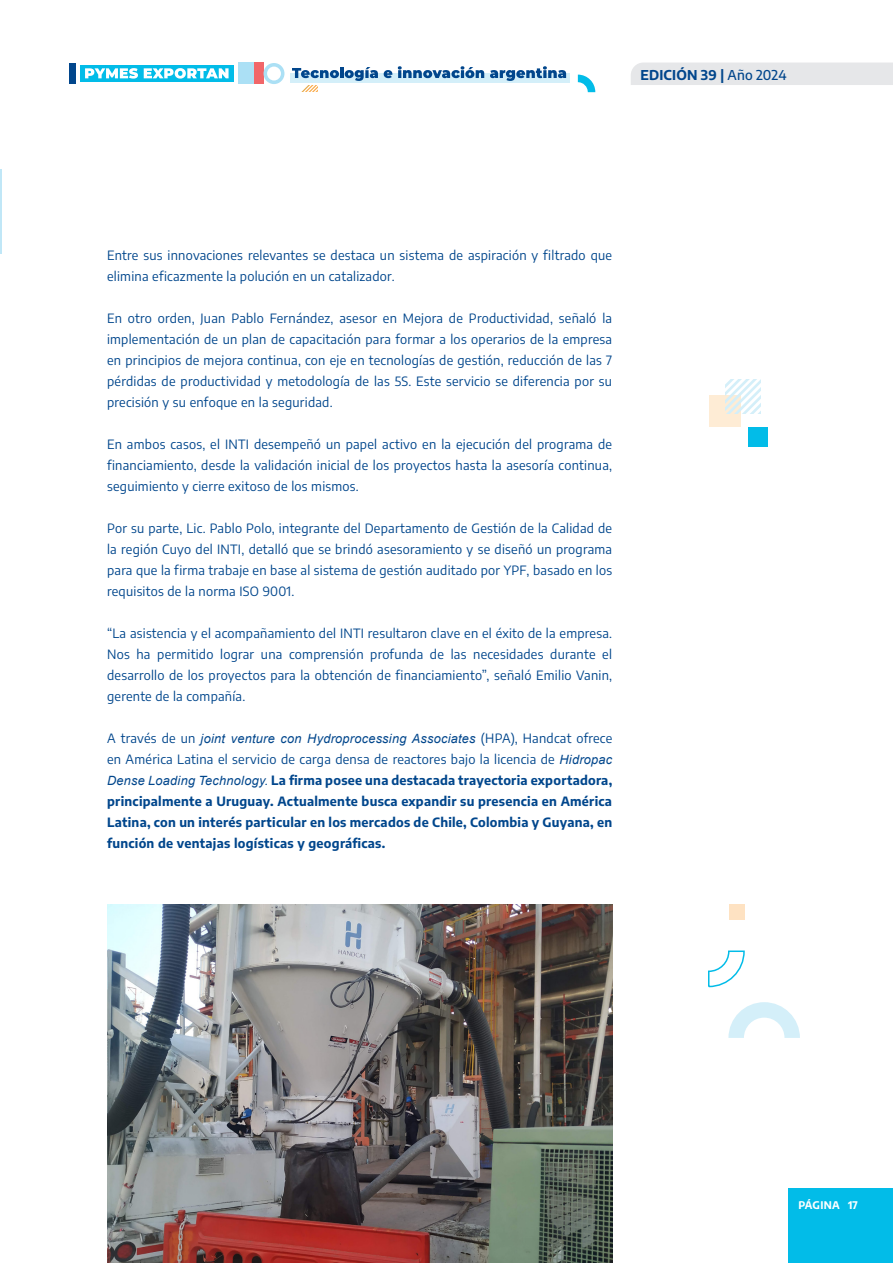
<style>
.page{position:relative;width:893px;height:1263px;background:#fff}
.page>*{position:absolute;margin:0;border:0;box-sizing:border-box;transform-origin:0 0}
.t1{font:700 13.5px "Encode Sans";letter-spacing:.015em;color:#01468c}
.PÁRRAFO_PPAL{font:12.75px/21px "Encode Sans";letter-spacing:.02em;color:#01468c;text-align:justify}
.PÁRRAFO_PPAL-2{font:700 12.75px/21px "Encode Sans";letter-spacing:.02em;color:#01468c;text-align:justify}
.t2{font:700 10.5px "Encode Sans";letter-spacing:.015em;color:#fff}
.s1{font-weight:500}
.s2{font-weight:400}
.s3{font-family:"Arial";font-weight:400;font-style:italic}
</style>
<div class="page">
<div style="left:788px;top:1189px;width:105px;height:74px;background:#02bce8"></div>
<div style="left:631px;top:63px;width:262px;height:22px;background:#e6e7e9"></div>
<div style="left:253px;top:63px;width:10px;height:21px;background:#f16669"></div>
<div style="left:238px;top:63px;width:15px;height:21px;background:#abe0f5"></div>
<svg style="left:264px;top:63px;width:20px;height:21px"></svg>
<div style="left:80px;top:65px;width:154px;height:17px;background:#02bce8"></div>
<svg style="left:85px;top:68px;width:53px;height:11px"></svg>
<svg style="left:144px;top:68px;width:85px;height:11px"></svg>
<div style="left:69px;top:63px;width:6px;height:21px;background:#01468c"></div>
<div style="left:290px;top:73px;width:280px;height:10px;background:#d4eff9"></div>
<svg style="left:292px;top:67px;width:86px;height:25px"></svg>
<svg style="left:384px;top:70px;width:8px;height:8px"></svg>
<svg style="left:398px;top:66px;width:86px;height:12px"></svg>
<svg style="left:490px;top:66px;width:76px;height:15px"></svg>
<svg style="left:578px;top:75px;width:17px;height:17px"></svg>
<hr style="left:0;top:169px;width:1px;height:84px;background:#c0e7f7">
<div style="left:729px;top:904px;width:15px;height:16px;background:#fee2c2"></div>
<svg style="left:708px;top:950px;width:37px;height:38px"></svg>
<svg style="left:728px;top:1002px;width:72px;height:36px"></svg>
<div style="left:709px;top:396px;width:32px;height:31px;background:#feecd5"></div>
<svg style="left:726px;top:379px;width:34px;height:34px"></svg>
<div style="left:748px;top:427px;width:20px;height:20px;background:#02bce8"></div>
<img style="left:107px;top:904px;width:505px;height:359px">
<p class="t1" style="left:640px;top:66px;width:148px">EDICIÓN 39 | <span class="s1">Año 2024</span></p>
<p class="PÁRRAFO_PPAL" style="left:107px;top:244px;width:507px">Entre sus innovaciones relevantes se destaca un sistema de aspiración y filtrado que elimina eficazmente la polución en un catalizador.</p>
<p class="PÁRRAFO_PPAL" style="left:107px;top:307px;width:507px">En otro orden, Juan Pablo Fernández, asesor en Mejora de Productividad, señaló la implementación de un plan de capacitación para formar a los operarios de la empresa en principios de mejora continua, con eje en tecnologías de gestión, reducción de las 7 pérdidas de productividad y metodología de las 5S. Este servicio se diferencia por su precisión y su enfoque en la seguridad.</p>
<p class="PÁRRAFO_PPAL" style="left:107px;top:433px;width:507px">En ambos casos, el INTI desempeñó un papel activo en la ejecución del programa de financiamiento, desde la validación inicial de los proyectos hasta la asesoría continua, seguimiento y cierre exitoso de los mismos.</p>
<p class="PÁRRAFO_PPAL" style="left:107px;top:517px;width:507px">Por su parte, Lic. Pablo Polo, integrante del Departamento de Gestión de la Calidad de la región Cuyo del INTI, detalló que se brindó asesoramiento y se diseñó un programa para que la firma trabaje en base al sistema de gestión auditado por YPF, basado en los requisitos de la norma ISO 9001.</p>
<p class="PÁRRAFO_PPAL" style="left:107px;top:622px;width:507px">“La asistencia y el acompañamiento del INTI resultaron clave en el éxito de la empresa.<br>Nos ha permitido lograr una comprensión profunda de las necesidades durante el desarrollo de los proyectos para la obtención de financiamiento”, señaló Emilio Vanin, gerente de la compañía.</p>
<p class="PÁRRAFO_PPAL-2" style="left:107px;top:727px;width:507px"><span class="s2">A través de un</span> <span class="s3">joint venture con Hydroprocessing Associates</span> <span class="s2">(HPA), Handcat ofrece en América Latina el servicio de carga densa de reactores bajo la licencia de</span> <span class="s3">Hidropac Dense Loading Technology.</span> La firma posee una destacada trayectoria exportadora, principalmente a Uruguay. Actualmente busca expandir su presencia en América Latina, con un interés particular en los mercados de Chile, Colombia y Guyana, en función de ventajas logísticas y geográficas.</p>
<p class="t2" style="left:798px;top:1197px;width:61px">PÁGINA 17</p>
</div>
